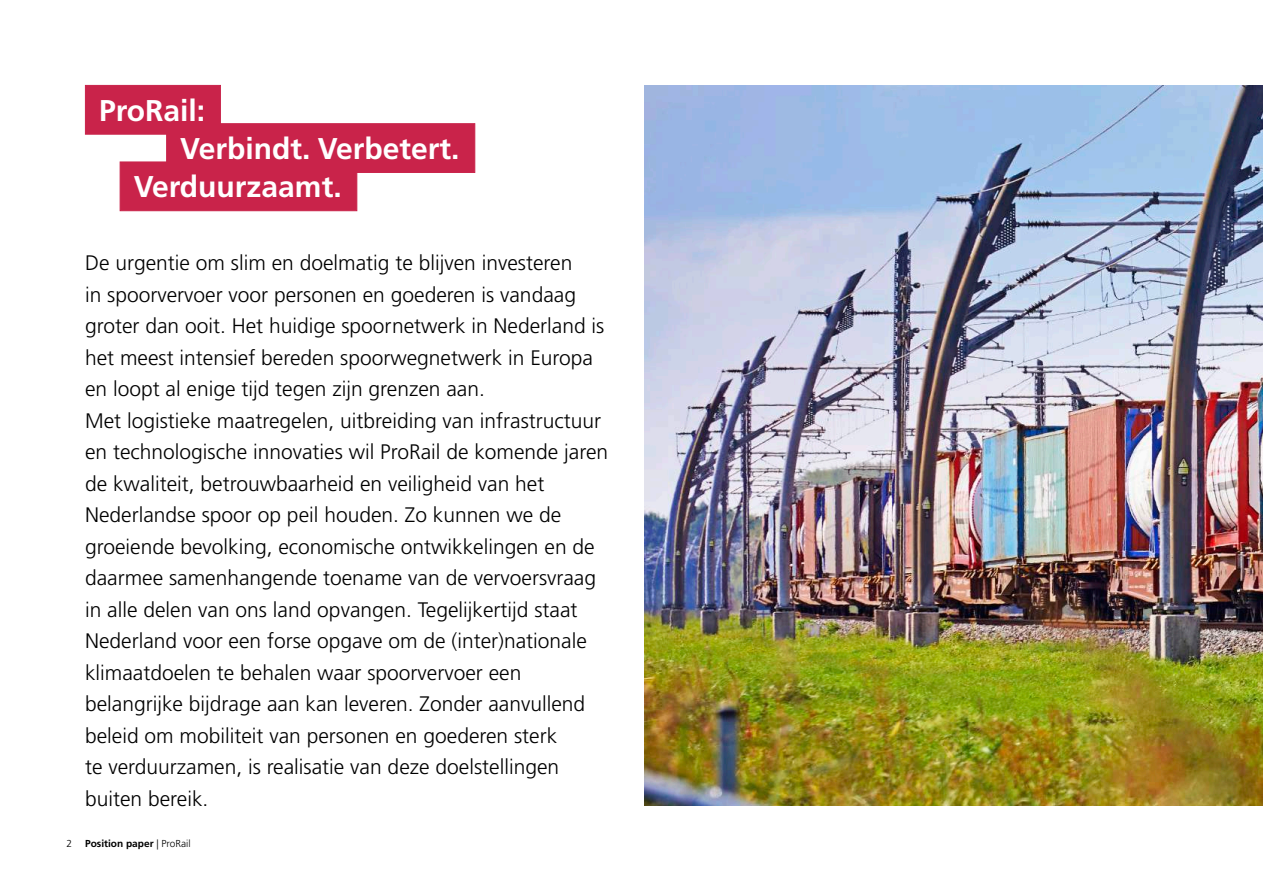
<style>
.page{position:relative;width:1263px;height:893px;background:#fff}
.page>*{position:absolute;margin:0;border:0;box-sizing:border-box;transform-origin:0 0}
.t1{font:700 30px "Frutiger";color:#fff}
.t2{font:300 21px/31.5px "Frutiger";color:#000}
.t3{font:700 10.2px "Frutiger";color:#000}
.t4{font:300 10.2px "Frutiger";color:#000}
.s1{font-weight:300}
</style>
<div class="page">
<img style="left:644px;top:85px;width:619px;height:721px">
<div style="left:85px;top:85px;width:136px;height:50px;background:#c9234a;border:1px solid #c9234a"></div>
<div style="left:166px;top:123px;width:309px;height:50px;background:#c9234a;border:1px solid #c9234a"></div>
<div style="left:120px;top:162px;width:237px;height:49px;background:#c9234a;border:1px solid #c9234a"></div>
<h1 class="t1" style="left:99px;top:93px;width:108px">ProRail:</h1>
<h1 class="t1" style="left:180px;top:131px;width:281px">Verbindt. Verbetert.</h1>
<h1 class="t1" style="left:134px;top:169px;width:209px">Verduurzaamt.</h1>
<p class="t2" style="left:85px;top:248px;width:525px">De urgentie om slim en doelmatig te blijven investeren<br>in spoorvervoer voor personen en goederen is vandaag groter dan ooit. Het huidige spoornetwerk in Nederland is het meest intensief bereden spoorwegnetwerk in Europa en loopt al enige tijd tegen zijn grenzen aan.<br>Met logistieke maatregelen, uitbreiding van infrastructuur en technologische innovaties wil ProRail de komende jaren de kwaliteit, betrouwbaarheid en veiligheid van het Nederlandse spoor op peil houden. Zo kunnen we de groeiende bevolking, economische ontwikkelingen en de daarmee samenhangende toename van de vervoersvraag in alle delen van ons land opvangen. Tegelijkertijd staat Nederland voor een forse opgave om de (inter)nationale klimaatdoelen te behalen waar spoorvervoer een belangrijke bijdrage aan kan leveren. Zonder aanvullend beleid om mobiliteit van personen en goederen sterk<br>te verduurzamen, is realisatie van deze doelstellingen buiten bereik.</p>
<p class="t4" style="left:67px;top:838px;width:7px">2</p>
<p class="t3" style="left:85px;top:838px;width:107px">Position paper <span class="s1">| ProRail</span></p>
</div>
